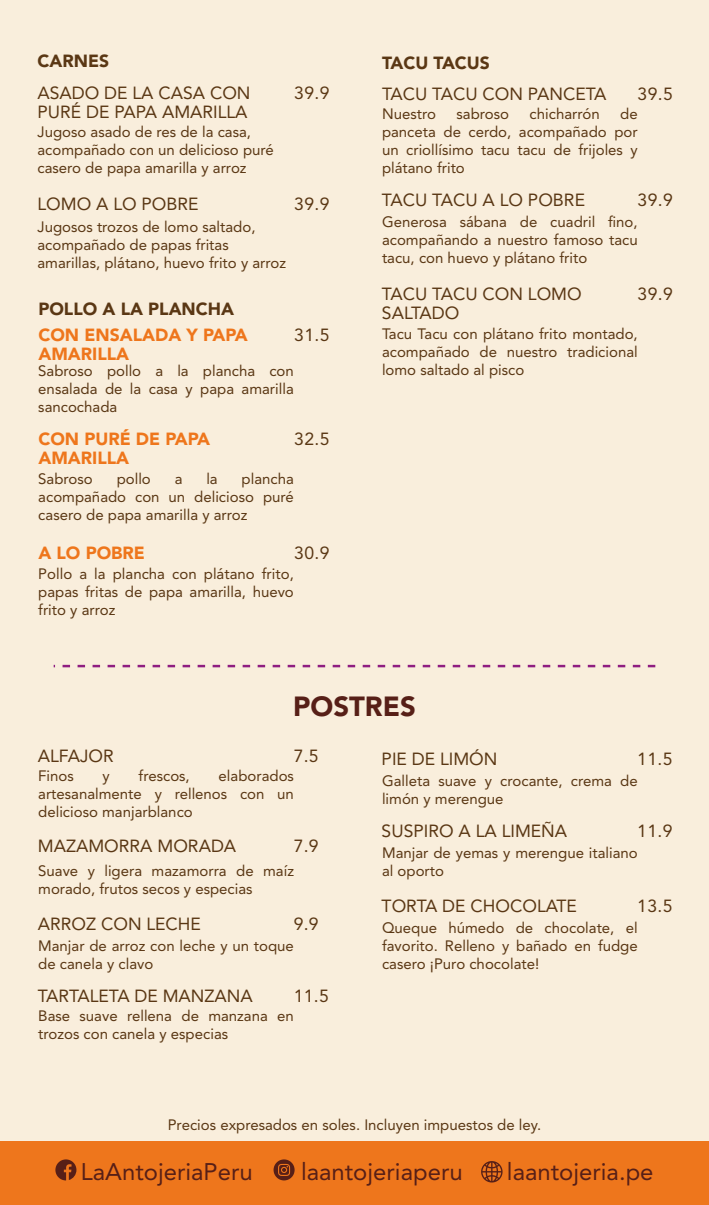
<style>
.page{position:relative;width:709px;height:1205px;background:#f9eedc}
.page>*{position:absolute;margin:0;border:0;box-sizing:border-box;transform-origin:0 0}
.t1{font:900 27.5px "Avenir LT Std";color:#571f17}
.t2{font:24px "Avenir LT Std";color:#571f17}
.t3{font:17.5px/19.2px "Avenir LT Std";color:#5a3714}
.t4{font:900 17.5px/19.2px "Avenir LT Std";color:#ee761c}
.t5{font:900 17.5px "Avenir LT Std";color:#5a3714}
.t6{font:15px/18px "Avenir LT Std";color:#5a3714;text-align:justify}
</style>
<div class="page">
<div style="left:0;top:1141px;width:709px;height:64px;background:#ee761c"></div>
<svg style="left:55px;top:1159px;width:21px;height:21px"></svg>
<svg style="left:273px;top:1159px;width:21px;height:21px"></svg>
<svg style="left:481px;top:1161px;width:21px;height:21px"></svg>
<svg style="left:54px;top:665px;width:601px;height:2px"></svg>
<p class="t5" style="left:37px;top:51px;width:73px">CARNES</p>
<p class="t3" style="left:37px;top:83px;width:215px">ASADO DE LA CASA CON<br>PURÉ DE PAPA AMARILLA</p>
<p class="t6" style="left:37px;top:123px;width:238px;text-align:left">Jugoso asado de res de la casa, acompañado con un delicioso puré casero de papa amarilla y arroz</p>
<p class="t3" style="left:37px;top:195px;width:163px">LOMO A LO POBRE</p>
<p class="t6" style="left:37px;top:218px;width:250px;text-align:left">Jugosos trozos de lomo saltado, acompañado de papas fritas amarillas, plátano, huevo frito y arroz</p>
<p class="t3" style="left:294px;top:83px;width:37px">39.9</p>
<p class="t3" style="left:294px;top:195px;width:37px">39.9</p>
<p class="t5" style="left:38px;top:298px;width:197px">POLLO A LA PLANCHA</p>
<p class="t4" style="left:38px;top:325px;width:211px">CON ENSALADA Y PAPA<br>AMARILLA</p>
<p class="t3" style="left:294px;top:325px;width:37px">31.5</p>
<p class="t6" style="left:38px;top:362px;width:257px">Sabroso pollo a la plancha con ensalada de la casa y papa amarilla sancochada</p>
<p class="t4" style="left:38px;top:429px;width:173px">CON PURÉ DE PAPA<br>AMARILLA</p>
<p class="t3" style="left:294px;top:430px;width:37px">32.5</p>
<p class="t6" style="left:38px;top:469px;width:56px">Sabroso</p>
<p class="t6" style="left:117px;top:469px;width:36px">pollo</p>
<p class="t6" style="left:175px;top:469px;width:9px">a</p>
<p class="t6" style="left:206px;top:469px;width:13px">la</p>
<p class="t6" style="left:38px;top:469px;width:257px;text-indent:203px">plancha acompañado con un delicioso puré casero de papa amarilla y arroz</p>
<p class="t4" style="left:38px;top:543px;width:108px">A LO POBRE</p>
<p class="t3" style="left:294px;top:543px;width:37px">30.9</p>
<p class="t6" style="left:38px;top:564px;width:257px">Pollo a la plancha con plátano frito, papas fritas de papa amarilla, huevo frito y arroz</p>
<p class="t5" style="left:382px;top:52px;width:109px">TACU TACUS</p>
<p class="t3" style="left:382px;top:84px;width:226px">TACU TACU CON PANCETA</p>
<p class="t3" style="left:637px;top:84px;width:37px">39.5</p>
<p class="t6" style="left:382px;top:105px;width:257px;text-indent:238px">de panceta de cerdo, acompañado por un criollísimo tacu tacu de frijoles y plátano frito</p>
<p class="t6" style="left:382px;top:105px;width:55px">Nuestro</p>
<p class="t6" style="left:456px;top:105px;width:54px">sabroso</p>
<p class="t6" style="left:529px;top:105px;width:72px">chicharrón</p>
<p class="t3" style="left:382px;top:191px;width:204px">TACU TACU A LO POBRE</p>
<p class="t3" style="left:637px;top:191px;width:37px">39.9</p>
<p class="t6" style="left:382px;top:213px;width:257px">Generosa sábana de cuadril fino, acompañando a nuestro famoso tacu tacu, con huevo y plátano frito</p>
<p class="t3" style="left:382px;top:284px;width:201px">TACU TACU CON LOMO<br>SALTADO</p>
<p class="t3" style="left:637px;top:284px;width:37px">39.9</p>
<p class="t6" style="left:382px;top:325px;width:257px">Tacu Tacu con plátano frito montado, acompañado de nuestro tradicional lomo saltado al pisco</p>
<h1 class="t1" style="left:293px;top:689px;width:124px">POSTRES</h1>
<p class="t3" style="left:38px;top:747px;width:77px">ALFAJOR</p>
<p class="t3" style="left:294px;top:747px;width:27px">7.5</p>
<p class="t6" style="left:38px;top:767px;width:37px">Finos</p>
<p class="t6" style="left:103px;top:767px;width:9px">y</p>
<p class="t6" style="left:139px;top:767px;width:53px">frescos,</p>
<p class="t6" style="left:38px;top:767px;width:257px;text-indent:180px">elaborados artesanalmente y rellenos con un delicioso manjarblanco</p>
<p class="t3" style="left:38px;top:837px;width:200px">MAZAMORRA MORADA</p>
<p class="t3" style="left:294px;top:837px;width:27px">7.9</p>
<p class="t6" style="left:38px;top:862px;width:257px">Suave y ligera mazamorra de maíz morado, frutos secos y especias</p>
<p class="t3" style="left:38px;top:914px;width:165px">ARROZ CON LECHE</p>
<p class="t3" style="left:294px;top:914px;width:27px">9.9</p>
<p class="t6" style="left:38px;top:937px;width:257px">Manjar de arroz con leche y un toque de canela y clavo</p>
<p class="t6" style="left:38px;top:1007px;width:257px">Base suave rellena de manzana en trozos con canela y especias</p>
<p class="t3" style="left:38px;top:987px;width:216px">TARTALETA DE MANZANA</p>
<p class="t3" style="left:294px;top:987px;width:37px">11.5</p>
<p class="t3" style="left:381px;top:749px;width:117px">PIE DE LIMÓN</p>
<p class="t3" style="left:637px;top:749px;width:37px">11.5</p>
<p class="t6" style="left:382px;top:771px;width:257px">Galleta suave y crocante, crema de limón y merengue</p>
<p class="t6" style="left:382px;top:844px;width:257px">Manjar de yemas y merengue italiano al oporto</p>
<p class="t3" style="left:381px;top:821px;width:187px">SUSPIRO A LA LIMEÑA</p>
<p class="t3" style="left:637px;top:821px;width:37px">11.9</p>
<p class="t3" style="left:381px;top:896px;width:197px">TORTA DE CHOCOLATE</p>
<p class="t3" style="left:637px;top:896px;width:37px">13.5</p>
<p class="t6" style="left:382px;top:919px;width:257px">Queque húmedo de chocolate, el favorito. Relleno y bañado en fudge casero ¡Puro chocolate!</p>
<p class="t6" style="left:168px;top:1115px;width:375px">Precios expresados en soles. Incluyen impuestos de ley.</p>
<h2 class="t2" style="left:81px;top:1158px;width:173px">LaAntojeriaPeru</h2>
<h2 class="t2" style="left:301px;top:1158px;width:163px">laantojeriaperu</h2>
<h2 class="t2" style="left:507px;top:1158px;width:148px">laantojeria.pe</h2>
</div>
